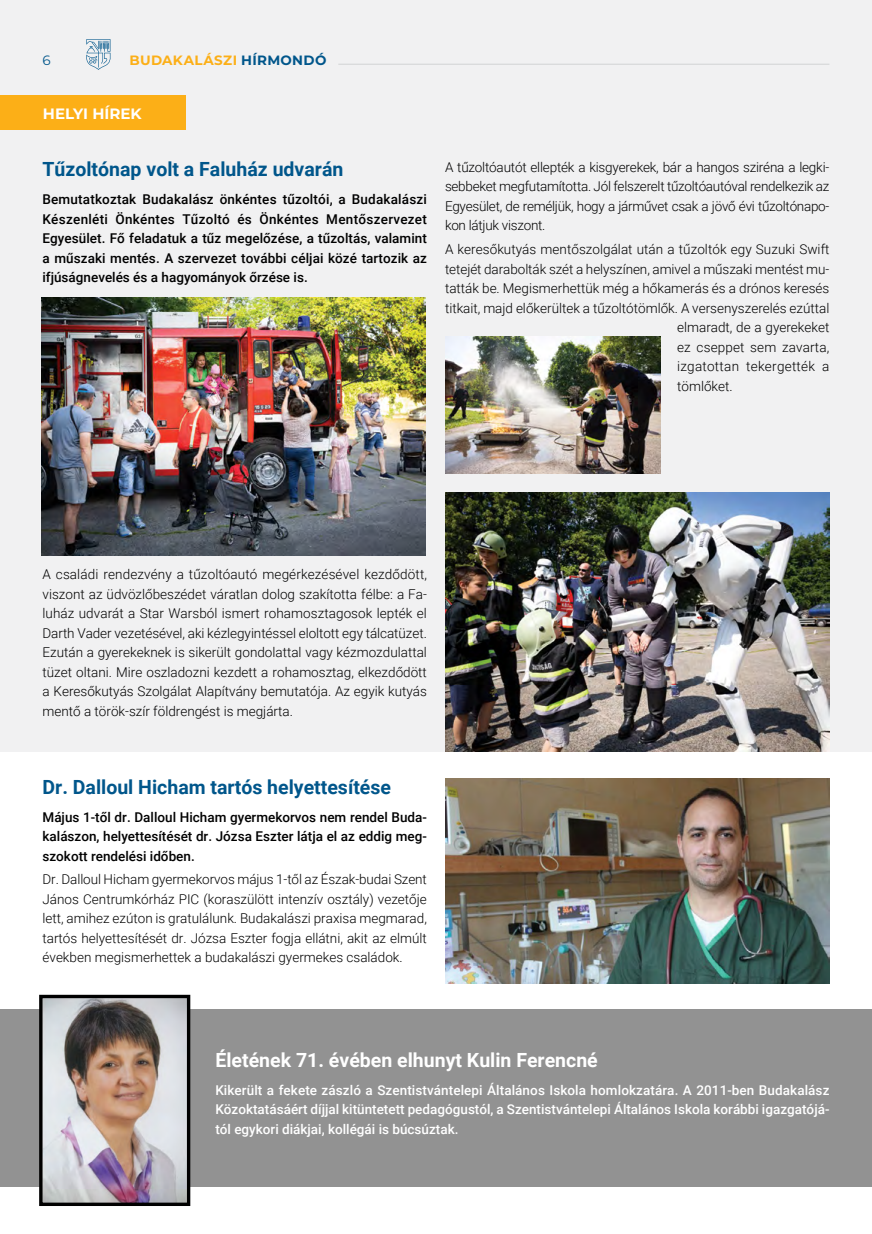
<style>
.page{position:relative;width:872px;height:1234px;background:#fff}
.page>*{position:absolute;margin:0;border:0;box-sizing:border-box;transform-origin:0 0}
.bh{font:700 19.5px "Roboto";color:#00568b}
.bh-2{font:700 19.5px "Roboto";color:#fff}
.t1{font:700 15px "Montserrat";color:#fff}
.bh-3{font:300 13.5px/19.5px "Roboto";color:#000;text-align:justify}
.bh-4{font:500 13.5px/19.5px "Roboto";color:#000;text-align:justify}
.bh-5{font:500 13.5px/19.5px "Roboto";color:#fff;text-align:justify}
.bh-6{font:300 13.5px "Roboto";letter-spacing:.02em;color:#000}
.t2{font:700 13.5px "Montserrat";letter-spacing:.025em;color:#fcaf17}
.Body_Text{font:13.5px "Montserrat";color:#00568b}
.s1{color:#00568b}
</style>
<div class="page">
<div style="left:0;top:0;width:872px;height:751px;background:#f1f1f2"></div>
<hr style="left:338px;top:64px;width:491px;height:1px;background:#d1d3d4">
<svg style="left:86px;top:39px;width:25px;height:31px"></svg>
<div style="left:0;top:1008px;width:872px;height:178px;background:#929292"></div>
<img style="left:37px;top:994px;width:155px;height:212px">
<img style="left:42px;top:297px;width:383px;height:258px">
<img style="left:446px;top:337px;width:214px;height:136px">
<img style="left:446px;top:493px;width:383px;height:258px">
<img style="left:446px;top:778px;width:383px;height:204px">
<div style="left:0;top:96px;width:185px;height:34px;background:#fcaf17"></div>
<p class="Body_Text" style="left:43px;top:50px;width:10px">6</p>
<p class="t2" style="left:130px;top:50px;width:198px">BUDAKALÁSZI <span class="s1">HÍRMONDÓ</span></p>
<p class="t1" style="left:43px;top:103px;width:100px">HELYI HÍREK</p>
<p class="bh" style="left:43px;top:156px;width:302px">Tűzoltónap volt a Faluház udvarán</p>
<p class="bh-4" style="left:43px;top:189px;width:386px">Bemutatkoztak Budakalász önkéntes tűzoltói, a Budakalászi Készenléti Önkéntes Tűzoltó és Önkéntes Mentőszervezet Egyesület. Fő feladatuk a tűz megelőzése, a tűzoltás, valamint a műszaki mentés. A szervezet további céljai közé tartozik az ifjúságnevelés és a hagyományok őrzése is.</p>
<p class="bh-3" style="left:445px;top:157px;width:386px">A tűzoltóautót ellepték a kisgyerekek, bár a hangos sziréna a legki&shy;sebbeket megfutamította. Jól felszerelt tűzoltóautóval rendelkezik az Egyesület, de reméljük, hogy a járművet csak a jövő évi tűzoltónapo&shy;kon látjuk viszont.</p>
<p class="bh-3" style="left:445px;top:239px;width:386px">A keresőkutyás mentőszolgálat után a tűzoltók egy Suzuki Swift</p>
<p class="bh-3" style="left:445px;top:258px;width:386px">tetejét darabolták szét a helyszínen, amivel a műszaki mentést mu-</p>
<p class="bh-3" style="left:445px;top:278px;width:386px">tatták be. Megismerhettük még a hőkamerás és a drónos keresés</p>
<p class="bh-3" style="left:445px;top:297px;width:386px">titkait, majd előkerültek a tűzoltótömlők. A versenyszerelés ezúttal</p>
<p class="bh-3" style="left:677px;top:317px;width:154px">elmaradt, de a gyerekeket</p>
<p class="bh-3" style="left:677px;top:336px;width:154px">ez cseppet sem zavarta,</p>
<p class="bh-6" style="left:677px;top:357px;width:154px">izgatottan tekergették a</p>
<p class="bh-3" style="left:677px;top:375px;width:57px">tömlőket.</p>
<p class="bh-3" style="left:43px;top:564px;width:386px">A családi rendezvény a tűzoltóautó megérkezésével kezdődött, viszont az üdvözlőbeszédet váratlan dolog szakította félbe: a Fa&shy;luház udvarát a Star Warsból ismert rohamosztagosok lepték el Darth Vader vezetésével, aki kézlegyintéssel eloltott egy tálcatüzet.<br>Ezután a gyerekeknek is sikerült gondolattal vagy kézmozdulattal tüzet oltani. Mire oszladozni kezdett a rohamosztag, elkezdődött a Keresőkutyás Szolgálat Alapítvány bemutatója. Az egyik kutyás mentő a török-szír földrengést is megjárta.</p>
<p class="bh" style="left:43px;top:772px;width:350px">Dr. Dalloul Hicham tartós helyettesítése</p>
<p class="bh-4" style="left:43px;top:806px;width:386px">Május 1-től dr. Dalloul Hicham gyermekorvos nem rendel Buda&shy;kalászon, helyettesítését dr. Józsa Eszter látja el az eddig meg&shy;szokott rendelési időben.</p>
<p class="bh-3" style="left:43px;top:869px;width:386px">Dr. Dalloul Hicham gyermekorvos május 1-től az Észak-budai Szent János Centrumkórház PIC (koraszülött intenzív osztály) vezetője lett, amihez ezúton is gratulálunk. Budakalászi praxisa megmarad, tartós helyettesítését dr. Józsa Eszter fogja ellátni, akit az elmúlt években megismerhettek a budakalászi gyermekes családok.</p>
<p class="bh-2" style="left:215px;top:1045px;width:384px">Életének 71. évében elhunyt Kulin Ferencné</p>
<p class="bh-5" style="left:215px;top:1079px;width:615px">Kikerült a fekete zászló a Szentistvántelepi Általános Iskola homlokzatára. A 2011-ben Budakalász Közoktatásáért díjjal kitüntetett pedagógustól, a Szentistvántelepi Általános Iskola korábbi igazgatójá&shy;tól egykori diákjai, kollégái is búcsúztak.</p>
</div>
